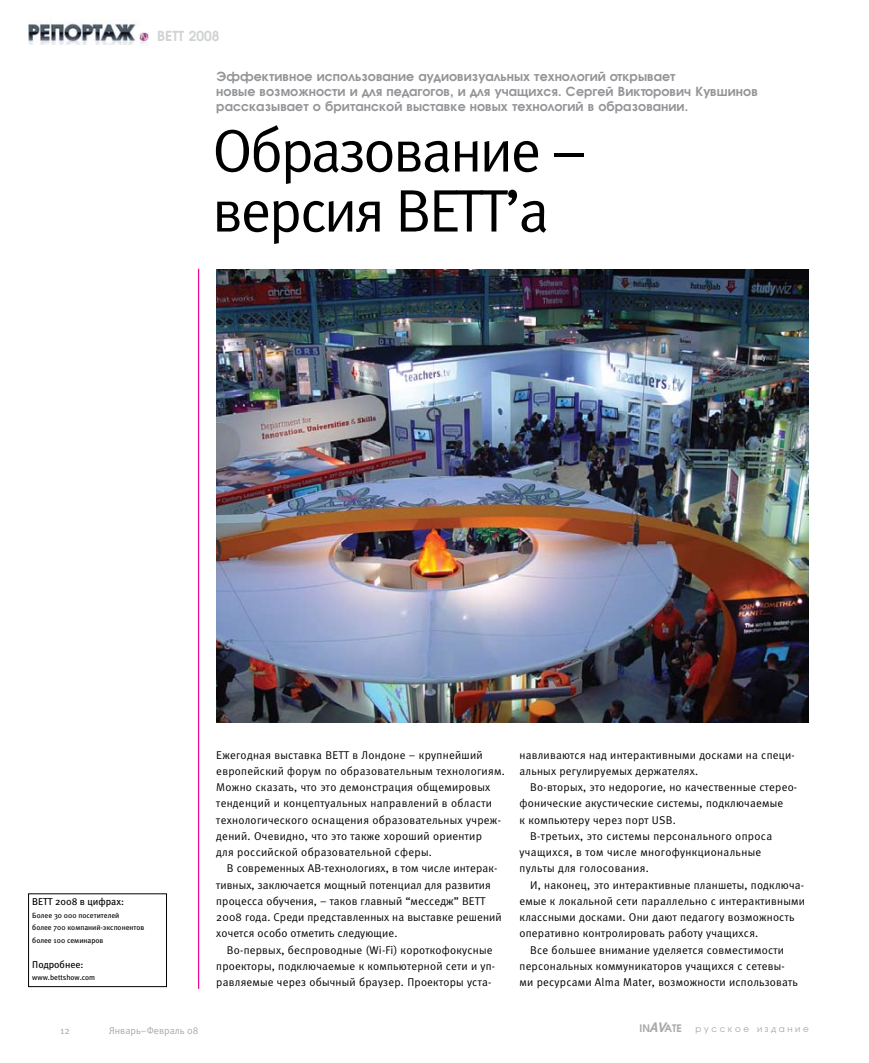
<style>
.page{position:relative;width:869px;height:1063px;background:#fff}
.page>*{position:absolute;margin:0;border:0;box-sizing:border-box;transform-origin:0 0}
.t1{font:60px/60px "Meta Normal C";letter-spacing:-.04em;color:#000}
.t2{font:700 13.75px "Avant Garde MBR";color:#d1d3d4}
.t3{font:700 12.5px/15px "Avant Garde MBR";color:#939598}
.t4{font:11.25px/16.2px "Meta Normal C";letter-spacing:.02em;color:#000}
.t5{font:10px "Meta Book C";color:#000}
.t6{font:10px "Meta Normal C";color:#a7a9ac}
.t7{font:8.75px "Avangard TM";letter-spacing:.3em;color:#a7a9ac}
.t8{font:7.5px/12.5px "Meta Book C";color:#000}
.s1{font-family:"Avant Garde MBR";font-weight:700;font-size:10.25px}
.s2{font-family:"Meta Bold C";font-style:italic;font-size:13.75px}
</style>
<div class="page">
<hr style="left:198px;top:269px;width:1px;height:720px;background:#ec0b8d">
<img style="left:28px;top:20px;width:110px;height:25px">
<img style="left:139px;top:32px;width:10px;height:13px">
<div style="left:28px;top:894px;width:139px;height:93px;border:1px solid #000"></div>
<img style="left:216px;top:269px;width:592px;height:454px">
<p class="t2" style="left:157px;top:28px;width:64px">BETT 2008</p>
<p class="t3" style="left:216px;top:69px;width:543px">Эффективное использование аудиовизуальных технологий открывает<br>новые возможности и для педагогов, и для учащихся. Сергей Викторович Кувшинов рассказывает о британской выставке новых технологий в образовании.</p>
<h1 class="t1" style="left:212px;top:121px;width:375px">Образование – версия ВЕТТ’а</h1>
<p class="t5" style="left:32px;top:896px;width:93px">BETT 2008 в цифрах:</p>
<p class="t8" style="left:32px;top:909px;width:114px">Более 30 000 посетителей<br>более 700 компаний-экспонентов более 100 семинаров</p>
<p class="t5" style="left:32px;top:959px;width:53px">Подробнее:</p>
<p class="t8" style="left:32px;top:972px;width:64px">www.bettshow.com</p>
<p class="t4" style="left:216px;top:747px;width:290px">Ежегодная выставка BETT в Лондоне – крупнейший европейский форум по образовательным технологиям.<br>Можно сказать, что это демонстрация общемировых тенденций и концептуальных направлений в области технологического оснащения образовательных учреж&shy;дений. Очевидно, что это также хороший ориентир<br>для российской образовательной сферы.</p>
<p class="t4" style="left:216px;top:860px;width:287px;text-indent:11px">В современных АВ-технологиях, в том числе интерак&shy;тивных, заключается мощный потенциал для развития процесса обучения, – таков главный “месседж” BETT 2008 года. Среди представленных на выставке решений хочется особо отметить следующие.</p>
<p class="t4" style="left:216px;top:942px;width:280px;text-indent:11px">Во-первых, беспроводные (Wi-Fi) короткофокусные проекторы, подключаемые к компьютерной сети и уп&shy;равляемые через обычный браузер. Проекторы уста-</p>
<p class="t4" style="left:519px;top:747px;width:276px">навливаются над интерактивными досками на специ&shy;альных регулируемых держателях.</p>
<p class="t4" style="left:530px;top:779px;width:268px">Во-вторых, это недорогие, но качественные стерео-</p>
<p class="t4" style="left:519px;top:795px;width:265px">фонические акустические системы, подключаемые</p>
<p class="t4" style="left:519px;top:812px;width:158px">к компьютеру через порт USB.</p>
<p class="t4" style="left:530px;top:828px;width:243px">В-третьих, это системы персонального опроса</p>
<p class="t4" style="left:519px;top:844px;width:243px">учащихся, в том числе многофункциональные</p>
<p class="t4" style="left:519px;top:860px;width:131px">пульты для голосования.</p>
<p class="t4" style="left:530px;top:877px;width:275px">И, наконец, это интерактивные планшеты, подключа-</p>
<p class="t4" style="left:519px;top:893px;width:287px">емые к локальной сети параллельно с интерактивными</p>
<p class="t4" style="left:519px;top:909px;width:276px">классными досками. Они дают педагогу возможность</p>
<p class="t4" style="left:519px;top:925px;width:240px">оперативно контролировать работу учащихся.</p>
<p class="t4" style="left:530px;top:941px;width:255px">Все большее внимание уделяется совместимости</p>
<p class="t4" style="left:519px;top:958px;width:266px">персональных коммуникаторов учащихся с сетевы-</p>
<p class="t4" style="left:519px;top:974px;width:280px">ми ресурсами Alma Mater, возможности использовать</p>
<p class="t6" style="left:60px;top:1025px;width:11px">12</p>
<p class="t6" style="left:109px;top:1025px;width:91px">Январь–Февраль 08</p>
<p class="t7" style="left:639px;top:1024px;width:171px"><span class="s1">IN</span><span class="s2">AV</span><span class="s1">ATE</span> русское издание</p>
</div>
